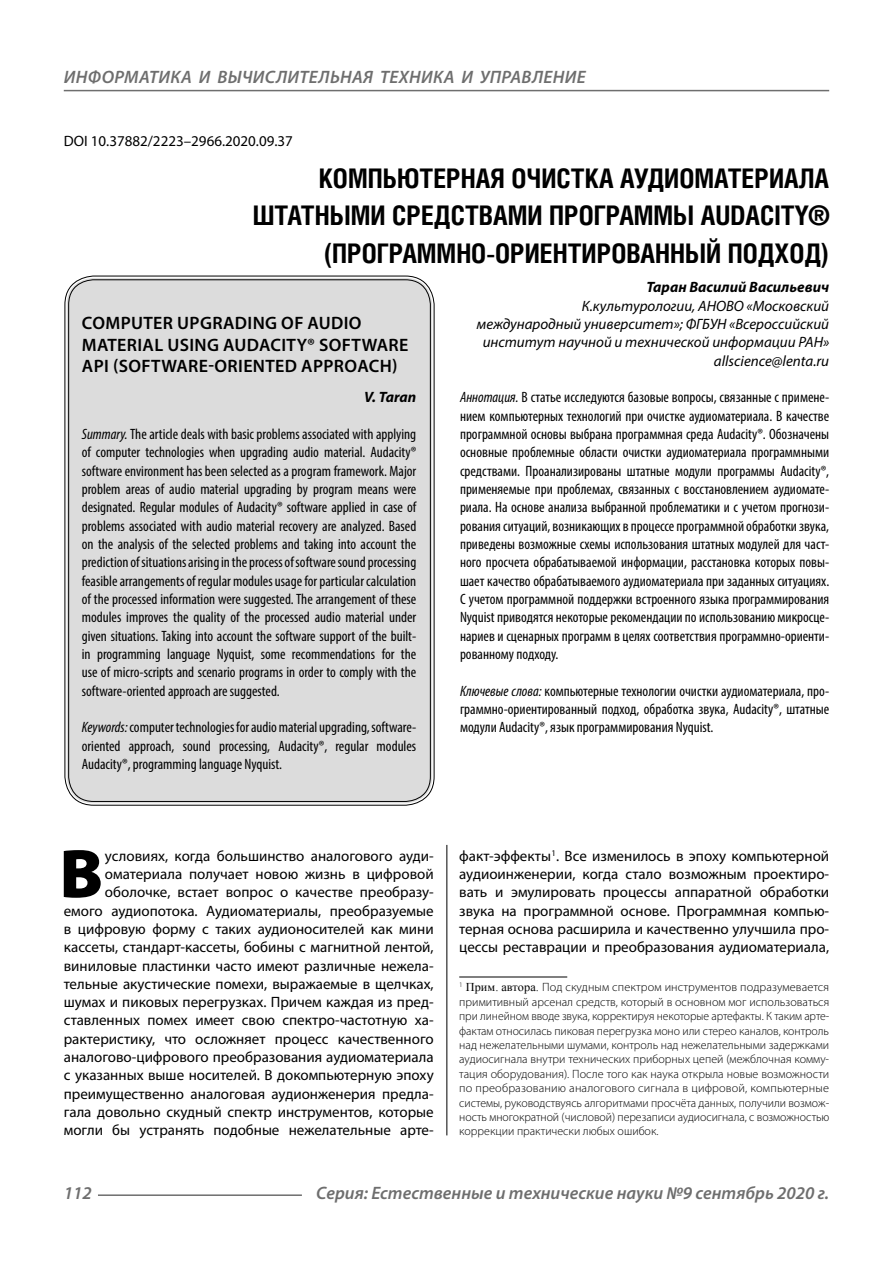
<style>
.page{position:relative;width:893px;height:1263px;background:#fff}
.page>*{position:absolute;margin:0;border:0;box-sizing:border-box;transform-origin:0 0}
.Bukvica{font:900 69.3px "Myriad Pro";color:#000}
.Header{font:700 27px/37.5px "Helios Cond C";color:#000;text-align:right}
.t1{font:italic 600 18px "Myriad Pro";color:#6e6e6e}
.Header-eng{font:600 18px/21.6px "Myriad Pro";letter-spacing:.02em;color:#000}
.Annotation-eng{font:condensed 15px/18.3px "Myriad Pro";color:#000;text-align:justify}
.Annotation-rus{font:condensed 15px/18.3px "Myriad Pro";color:#000;text-align:justify}
.Bukvica-2{font:15px/18.3px "Myriad Pro";color:#000;text-align:right}
.Author-doc{font:italic 15px/18.3px "Myriad Pro";color:#000;text-align:right}
.DOI{font:15px "Myriad Pro";color:#000}
.Author{font:italic 700 15px "Myriad Pro";color:#000}
.Author-email{font:italic 15px "Myriad Pro";color:#000}
.Author-eng{font:italic 700 15px "Myriad Pro";color:#000}
.Footnote{font:300 12px/14.4px "Myriad Pro";color:#000;text-align:justify}
.s1{font-style:italic}
.s2{font-family:"Times New Roman";font-weight:400}
</style>
<div class="page">
<hr style="left:446px;top:842px;width:1px;height:293px;background:#000">
<hr style="left:459px;top:977px;width:108px;height:1px;background:#000">
<div style="left:67px;top:278px;width:365px;height:525px;background:#dcdcdc;border-radius:27px"></div>
<hr style="left:98px;top:1194px;width:204px;height:2px;background:#6e6e6e">
<hr style="left:64px;top:90px;width:765px;height:1px;background:#6e6e6e">
<p class="t1" style="left:64px;top:66px;width:25px">Информатика</p>
<p class="t1" style="left:199px;top:66px;width:55px">и вычислител</p>
<p class="t1" style="left:330px;top:66px;width:23px">ьная</p>
<p class="t1" style="left:380px;top:66px;width:12px">техника</p>
<p class="t1" style="left:461px;top:66px;width:31px">и управление</p>
<p class="DOI" style="left:64px;top:132px;width:231px">DOI 10.37882/2223–2966.2020.09.37</p>
<p class="Header" style="left:253px;top:159px;width:578px">КОМПЬЮТЕРНАЯ ОЧИСТКА АУДИОМАТЕРИАЛА<br>ШТАТНЫМИ СРЕДСТВАМИ ПРОГРАММЫ AUDACITY® (ПРОГРАММНО-ОРИЕНТИРОВАННЫЙ ПОДХОД)</p>
<p class="Author" style="left:646px;top:278px;width:184px">Таран Василий Васильевич</p>
<p class="Author-doc" style="left:476px;top:296px;width:354px">К.культурологии, АНОВО «Московский международный университет»; ФГБУН «Всероссийский институт научной и технической информации РАН»</p>
<p class="Author-email" style="left:714px;top:351px;width:117px">allscience@lenta.ru</p>
<p class="Annotation-rus" style="left:460px;top:388px;width:371px"><span class="s1">Аннотация.</span> В статье исследуются базовые вопросы, связанные с примене&shy;нием компьютерных технологий при очистке аудиоматериала. В качестве программной основы выбрана программная среда Audacity®. Обозначены основные проблемные области очистки аудиоматериала программными средствами. Проанализированы штатные модули программы Audacity®, применяемые при проблемах, связанных с восстановлением аудиомате&shy;риала. На основе анализа выбранной проблематики и с учетом прогнози&shy;рования ситуаций, возникающих в процессе программной обработки звука, приведены возможные схемы использования штатных модулей для част&shy;ного просчета обрабатываемой информации, расстановка которых повы&shy;шает качество обрабатываемого аудиоматериала при заданных ситуациях.<br>С учетом программной поддержки встроенного языка программирования Nyquist приводятся некоторые рекомендации по использованию микросце&shy;нариев и сценарных программ в целях соответствия программно-ориенти&shy;рованному подходу.</p>
<p class="Annotation-rus" style="left:460px;top:681px;width:371px"><span class="s1">Ключевые слова:</span> компьютерные технологии очистки аудиоматериала, про&shy;граммно-ориентированный подход, обработка звука, Audacity®, штатные модули Audacity®, язык программирования Nyquist.</p>
<p class="Header-eng" style="left:82px;top:312px;width:328px">COMPUTER UPGRADING OF AUDIO<br>MATERIAL USING AUDACITY® SOFTWARE<br>API (SOFTWARE-ORIENTED APPROACH)</p>
<p class="Author-eng" style="left:364px;top:388px;width:54px">V. Taran</p>
<p class="Annotation-eng" style="left:82px;top:425px;width:336px"><span class="s1">Summary.</span> The article deals with basic problems associated with applying of computer technologies when upgrading audio material. Audacity® software environment has been selected as a program framework. Major problem areas of audio material upgrading by program means were designated. Regular modules of Audacity® software applied in case of problems associated with audio material recovery are analyzed. Based on the analysis of the selected problems and taking into account the prediction of situations arising in the process of software sound processing feasible arrangements of regular modules usage for particular calculation of the processed information were suggested. The arrangement of these modules improves the quality of the processed audio material under given situations. Taking into account the software support of the built&shy;in programming language Nyquist, some recommendations for the use of micro-scripts and scenario programs in order to comply with the software-oriented approach are suggested.</p>
<p class="Annotation-eng" style="left:82px;top:718px;width:336px"><span class="s1">Keywords:</span> computer technologies for audio material upgrading, software&shy;oriented approach, sound processing, Audacity®, regular modules Audacity®, programming language Nyquist.</p>
<p class="Bukvica-2" style="left:64px;top:846px;width:371px">условиях, когда большинство аналогового ауди&shy;оматериала получает новою жизнь в цифровой оболочке, встает вопрос о качестве преобразу&shy;емого аудиопотока. Аудиоматериалы, преобразуемые в цифровую форму с таких аудионосителей как мини кассеты, стандарт-кассеты, бобины с магнитной лентой, виниловые пластинки часто имеют различные нежела&shy;тельные акустические помехи, выражаемые в щелчках, шумах и пиковых перегрузках. Причем каждая из пред&shy;ставленных помех имеет свою спектро-частотную ха&shy;рактеристику, что осложняет процесс качественного аналогово-цифрового преобразования аудиоматериала с указанных выше носителей. В докомпьютерную эпоху преимущественно аналоговая аудионженерия предла&shy;гала довольно скудный спектр инструментов, которые могли бы устранять подобные нежелательные арте-</p>
<p class="Bukvica-2" style="left:459px;top:846px;width:371px;text-align:justify">факт-эффекты<sup>1</sup>. Все изменилось в эпоху компьютерной аудиоинженерии, когда стало возможным проектиро&shy;вать и эмулировать процессы аппаратной обработки звука на программной основе. Программная компью&shy;терная основа расширила и качественно улучшила про&shy;цессы реставрации и преобразования аудиоматериала,</p>
<p class="Bukvica" style="left:59px;top:827px;width:45px">В</p>
<p class="Footnote" style="left:459px;top:980px;width:372px"><sup>1</sup> <span class="s2">Прим. автора.</span> Под скудным спектром инструментов подразумевается примитивный арсенал средств, который в основном мог использоваться при линейном вводе звука, корректируя некоторые артефакты. К таким арте&shy;фактам относилась пиковая перегрузка моно или стерео каналов, контроль над нежелательными шумами, контроль над нежелательными задержками аудиосигнала внутри технических приборных цепей (межблочная комму&shy;тация оборудования). После того как наука открыла новые возможности по преобразованию аналогового сигнала в цифровой, компьютерные системы, руководствуясь алгоритмами просчёта данных, получили возмож&shy;ность многократной (числовой) перезаписи аудиосигнала, с возможностью коррекции практически любых ошибок.</p>
<p class="t1" style="left:64px;top:1182px;width:30px">112</p>
<p class="t1" style="left:316px;top:1182px;width:514px">Серия: Естественные и технические науки №9 сентябрь 2020 г.</p>
</div>
